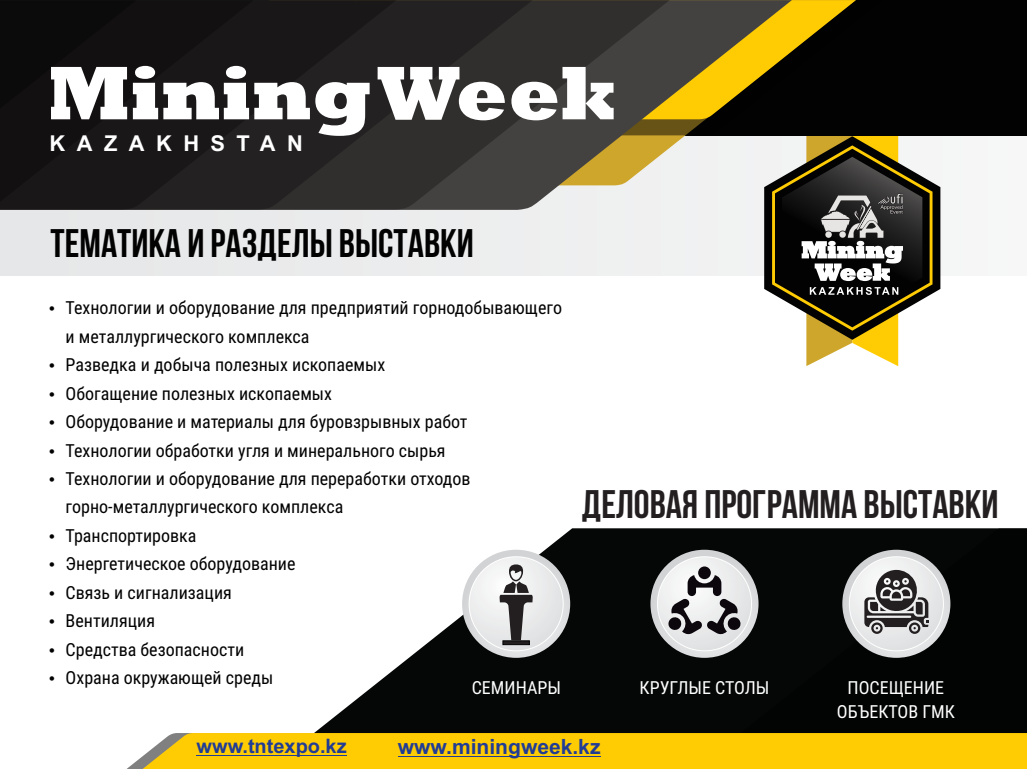
<style>
.page{position:relative;width:1027px;height:769px;background:#fff}
.page>*{position:absolute;margin:0;border:0;box-sizing:border-box;transform-origin:0 0}
.t1{font:700 39.8px "Bebas Neue";color:#020203}
.t2{font:700 39.8px "Bebas Neue";color:#231f20}
.t3{font:700 21.8px "Arial";letter-spacing:.525em;color:#fff}
.t4{font:700 21px "Arial";color:#213c95}
.t5{font:700 19.9px "Arial";color:#213c95}
.t6{font:18px/28.5px "Roboto Condensed";color:#020203}
.t7{font:18px/23.1px "Roboto Condensed";color:#fff;text-align:center}
</style>
<div class="page">
<svg style="left:315px;top:528px;width:379px;height:204px;fill:#050606"></svg>
<div style="left:694px;top:528px;width:332px;height:204px;background:#020303"></div>
<div style="left:0;top:0;width:1026px;height:275px;background:#ededee"></div>
<svg style="left:142px;top:732px;width:884px;height:36px;background:#f4c50b"></svg>
<svg style="left:764px;top:182px;width:176px;height:112px"></svg>
<div style="left:0;top:0;width:1026px;height:135px;background:#020203"></div>
<svg style="left:791px;top:0;width:64px;height:52px"></svg>
<svg style="left:669px;top:0;width:122px;height:210px"></svg>
<svg style="left:532px;top:0;width:137px;height:206px;background:#6e6651"></svg>
<svg style="left:396px;top:0;width:136px;height:210px;background:#32302f"></svg>
<svg style="left:254px;top:0;width:142px;height:210px;background:#242221"></svg>
<svg style="left:137px;top:0;width:117px;height:210px;fill:#191717"></svg>
<div style="left:0;top:0;width:137px;height:210px;background:#121010"></div>
<svg style="left:462px;top:549px;width:108px;height:108px;background:#d8d9db"></svg>
<svg style="left:468px;top:556px;width:95px;height:95px"></svg>
<div style="left:469px;top:557px;width:93px;height:93px;background:linear-gradient(to right,#efeff0,#e2e3e3);border-radius:50%"></div>
<svg style="left:650px;top:549px;width:108px;height:108px;background:#cfd0d1"></svg>
<svg style="left:656px;top:556px;width:95px;height:95px"></svg>
<div style="left:657px;top:557px;width:93px;height:93px;background:linear-gradient(to bottom,#f3f3f4,#dfe0e1);border-radius:50%"></div>
<svg style="left:842px;top:549px;width:108px;height:108px;background:#cfd0d2"></svg>
<svg style="left:848px;top:556px;width:95px;height:95px"></svg>
<div style="left:849px;top:557px;width:93px;height:93px;background:#e7e8e8;border-radius:50%"></div>
<svg style="left:864px;top:569px;width:64px;height:64px"></svg>
<svg style="left:499px;top:564px;width:33px;height:80px"></svg>
<div style="left:698px;top:566px;width:12px;height:13px;background:#0c060d;border-radius:50%"></div>
<svg style="left:668px;top:575px;width:73px;height:58px"></svg>
<svg style="left:771px;top:122px;width:161px;height:244px"></svg>
<svg style="left:51px;top:66px;width:562px;height:70px;background:#868585"></svg>
<hr style="left:196px;top:754px;width:150px;height:1px;background:#213c95">
<hr style="left:398px;top:755px;width:202px;height:1px;background:#213c95">
<p class="t3" style="left:50px;top:131px;width:255px">KAZAKHSTAN</p>
<h1 class="t1" style="left:51px;top:220px;width:424px">Тематика и разделы выставки</h1>
<p class="t6" style="left:66px;top:293px;width:498px;text-indent:-17px">• Технологии и оборудование для предприятий горнодобывающего и металлургического комплекса</p>
<p class="t6" style="left:49px;top:350px;width:338px">• Разведка и добыча полезных ископаемых</p>
<p class="t6" style="left:49px;top:379px;width:285px">• Обогащение полезных ископаемых</p>
<p class="t6" style="left:49px;top:407px;width:420px">• Оборудование и материалы для буровзрывных работ</p>
<p class="t6" style="left:49px;top:436px;width:398px">• Технологии обработки угля и минерального сырья</p>
<p class="t6" style="left:66px;top:464px;width:406px;text-indent:-17px">• Технологии и оборудование для переработки отходов горно-металлургического комплекса</p>
<p class="t6" style="left:49px;top:521px;width:149px">• Транспортировка</p>
<p class="t6" style="left:49px;top:549px;width:248px">• Энергетическое оборудование</p>
<p class="t6" style="left:49px;top:578px;width:185px">• Связь и сигнализация</p>
<p class="t6" style="left:49px;top:606px;width:108px">• Вентиляция</p>
<h1 class="t2" style="left:581px;top:480px;width:418px">Деловая программа выставки</h1>
<p class="t6" style="left:49px;top:635px;width:197px">• Средства безопасности</p>
<p class="t6" style="left:49px;top:663px;width:226px">• Охрана окружающей среды</p>
<p class="t7" style="left:471px;top:676px;width:91px">СЕМИНАРЫ</p>
<p class="t7" style="left:639px;top:676px;width:131px">КРУГЛЫЕ СТОЛЫ</p>
<p class="t7" style="left:836px;top:676px;width:119px">ПОСЕЩЕНИЕ<br>ОБЪЕКТОВ ГМК</p>
<p class="t5" style="left:196px;top:734px;width:151px">www.tntexpo.kz</p>
<p class="t4" style="left:398px;top:734px;width:204px">www.miningweek.kz</p>
</div>
